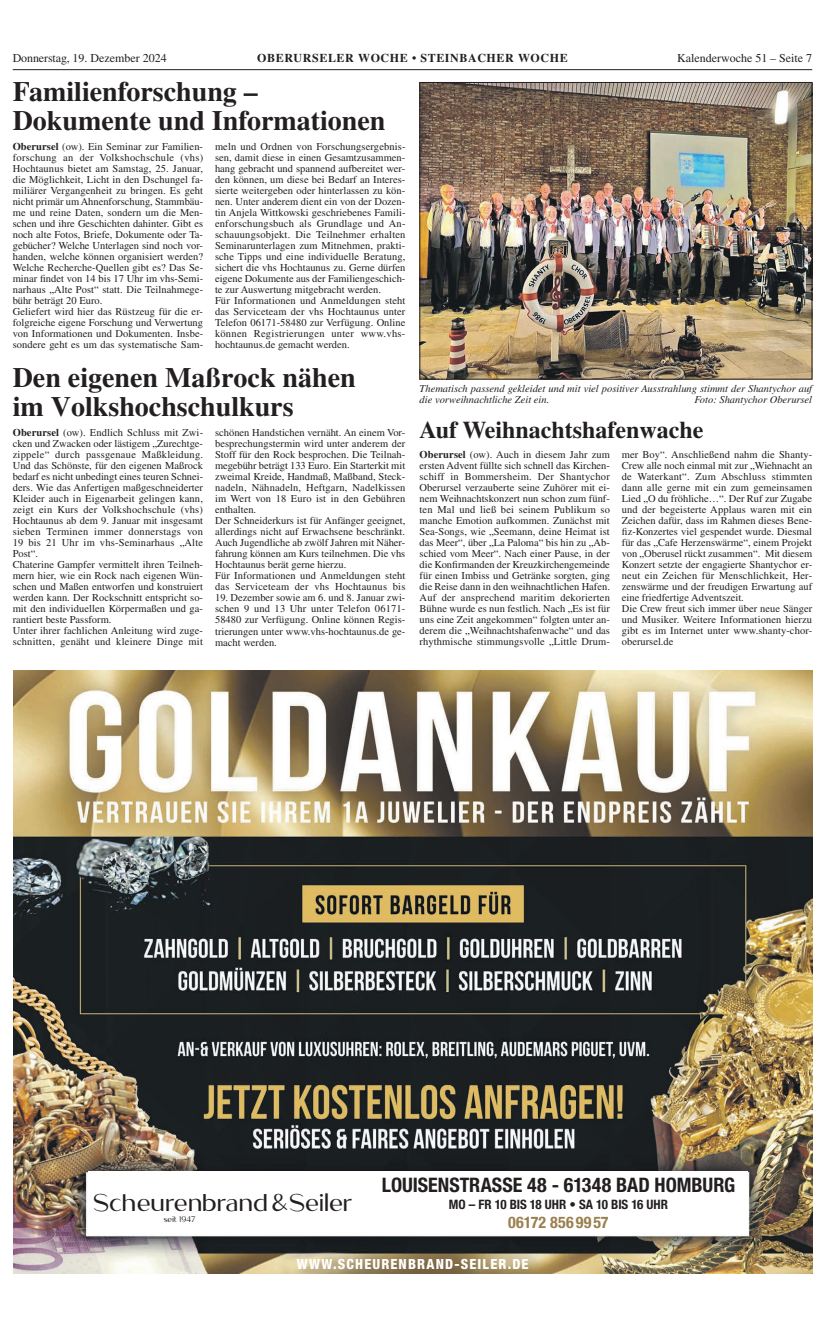
<style>
.page{position:relative;width:825px;height:1327px;background:#fff}
.page>*{position:absolute;margin:0;border:0;box-sizing:border-box;transform-origin:0 0}
.t1{font:700 28px/29px "Times LT Std";color:#231f20}
.t2{font:24.1px "Megante Personal Use Only";color:#231f20}
.t3{font:700 24px "Times LT Std";color:#231f20}
.t4{font:700 condensed 20px "Helvetica Neue LT Std";color:#231f20}
.t5{font:700 condensed 16px "Helvetica Neue LT Std";letter-spacing:.015em;color:#9a8050}
.t6{font:800 condensed 14px "Helvetica Neue LT Std";letter-spacing:.08em;color:#fff}
.t7{font:700 condensed 13px "Helvetica Neue LT Std";letter-spacing:-.005em;color:#231f20}
.t8{font:12px "Times LT Std";color:#231f20}
.t9{font:700 12px "Times LT Std";letter-spacing:.05em;color:#231f20}
.t10{font:10.5px/11px "Times LT Std";letter-spacing:.005em;color:#231f20}
.t11{font:italic 10.5px/11px "Times LT Std";color:#231f20}
.t12{font:8px "Megante Personal Use Only";color:#231f20}
.s1{font-weight:700}
</style>
<div class="page">
<hr style="left:13px;top:69px;width:799px;height:1px;background:#231f20">
<img style="left:14px;top:670px;width:798px;height:603px">
<div style="left:88px;top:1171px;width:659px;height:62px;background:#fff"></div>
<img style="left:422px;top:84px;width:388px;height:293px">
<div style="left:420px;top:82px;width:392px;height:297px;border:1px solid #231f20"></div>
<p class="t8" style="left:13px;top:51px;width:156px">Donnerstag, 19. Dezember 2024</p>
<p class="t9" style="left:257px;top:51px;width:312px">OBERURSELER WOCHE • STEINBACHER WOCHE</p>
<p class="t8" style="left:677px;top:51px;width:137px">Kalenderwoche 51 – Seite 7</p>
<h1 class="t1" style="left:13px;top:77px;width:374px">Familienforschung –<br>Dokumente und Informationen</h1>
<p class="t10" style="left:13px;top:141px;width:192px"><span class="s1">Oberursel</span> (ow). Ein Seminar zur Familien&shy;forschung an der Volkshochschule (vhs)<br>Hochtaunus bietet am Samstag, 25. Januar, die Möglichkeit, Licht in den Dschungel fa&shy;miliärer Vergangenheit zu bringen. Es geht nicht primär um Ahnenforschung, Stammbäu&shy;me und reine Daten, sondern um die Men&shy;schen und ihre Geschichten dahinter. Gibt es noch alte Fotos, Briefe, Dokumente oder Ta&shy;gebücher? Welche Unterlagen sind noch vor&shy;handen, welche können organisiert werden?<br>Welche Recherche-Quellen gibt es? Das Se&shy;minar findet von 14 bis 17 Uhr im vhs-Semi&shy;narhaus „Alte Post“ statt. Die Teilnahmege&shy;bühr beträgt 20 Euro.<br>Geliefert wird hier das Rüstzeug für die er&shy;folgreiche eigene Forschung und Verwertung von Informationen und Dokumenten. Insbe&shy;sondere geht es um das systematische Sam-</p>
<p class="t10" style="left:215px;top:141px;width:192px">meln und Ordnen von Forschungsergebnis&shy;sen, damit diese in einen Gesamtzusammen&shy;hang gebracht und spannend aufbereitet wer&shy;den können, um diese bei Bedarf an Interes&shy;sierte weitergeben oder hinterlassen zu kön&shy;nen. Unter anderem dient ein von der Dozen&shy;tin Anjela Wittkowski geschriebenes Famili&shy;enforschungsbuch als Grundlage und An&shy;schauungsobjekt. Die Teilnehmer erhalten Seminarunterlagen zum Mitnehmen, prakti&shy;sche Tipps und eine individuelle Beratung, sichert die vhs Hochtaunus zu. Gerne dürfen eigene Dokumente aus der Familiengeschich&shy;te zur Auswertung mitgebracht werden.<br>Für Informationen und Anmeldungen steht das Serviceteam der vhs Hochtaunus unter Telefon 06171-58480 zur Verfügung. Online können Registrierungen unter www.vhs&shy;hochtaunus.de gemacht werden.</p>
<h1 class="t1" style="left:13px;top:363px;width:344px">Den eigenen Maßrock nähen im Volkshochschulkurs</h1>
<p class="t10" style="left:13px;top:427px;width:192px"><span class="s1">Oberursel</span> (ow). Endlich Schluss mit Zwi&shy;cken und Zwacken oder lästigem „Zurechtge&shy;zippele“ durch passgenaue Maßkleidung.<br>Und das Schönste, für den eigenen Maßrock bedarf es nicht unbedingt eines teuren Schnei&shy;ders. Wie das Anfertigen maßgeschneiderter Kleider auch in Eigenarbeit gelingen kann, zeigt ein Kurs der Volkshochschule (vhs)<br>Hochtaunus ab dem 9. Januar mit insgesamt sieben Terminen immer donnerstags von 19 bis 21 Uhr im vhs-Seminarhaus „Alte Post“.<br>Chaterine Gampfer vermittelt ihren Teilneh&shy;mern hier, wie ein Rock nach eigenen Wün&shy;schen und Maßen entworfen und konstruiert werden kann. Der Rockschnitt entspricht so&shy;mit den individuellen Körpermaßen und ga&shy;rantiert beste Passform.<br>Unter ihrer fachlichen Anleitung wird zuge&shy;schnitten, genäht und kleinere Dinge mit</p>
<p class="t10" style="left:215px;top:427px;width:192px">schönen Handstichen vernäht. An einem Vor&shy;besprechungstermin wird unter anderem der Stoff für den Rock besprochen. Die Teilnah&shy;megebühr beträgt 133 Euro. Ein Starterkit mit zweimal Kreide, Handmaß, Maßband, Steck&shy;nadeln, Nähnadeln, Heftgarn, Nadelkissen im Wert von 18 Euro ist in den Gebühren enthalten.<br>Der Schneiderkurs ist für Anfänger geeignet, allerdings nicht auf Erwachsene beschränkt.<br>Auch Jugendliche ab zwölf Jahren mit Näher&shy;fahrung können am Kurs teilnehmen. Die vhs Hochtaunus berät gerne hierzu.<br>Für Informationen und Anmeldungen steht das Serviceteam der vhs Hochtaunus bis</p>
<p class="t10" style="left:215px;top:592px;width:192px;text-align:justify">19. Dezember sowie am 6. und 8. Januar zwi&shy;schen 9 und 13 Uhr unter Telefon 06171- 58480 zur Verfügung. Online können Regis&shy;trierungen unter www.vhs-hochtaunus.de ge&shy;macht werden.</p>
<p class="t11" style="left:420px;top:383px;width:394px">Thematisch passend gekleidet und mit viel positiver Ausstrahlung stimmt der Shantychor auf die vorweihnachtliche Zeit ein.</p>
<p class="t11" style="left:695px;top:394px;width:119px">Foto: Shantychor Oberursel</p>
<h3 class="t3" style="left:420px;top:416px;width:285px">Auf Weihnachtshafenwache</h3>
<p class="t10" style="left:420px;top:449px;width:192px;text-align:justify"><span class="s1">Oberursel</span> (ow). Auch in diesem Jahr zum ersten Advent füllte sich schnell das Kirchen&shy;schiff in Bommersheim. Der Shantychor Oberursel verzauberte seine Zuhörer mit ei&shy;nem Weihnachtskonzert nun schon zum fünf&shy;ten Mal und ließ bei seinem Publikum so manche Emotion aufkommen. Zunächst mit Sea-Songs, wie „Seemann, deine Heimat ist das Meer“, über „La Paloma“ bis hin zu „Ab&shy;schied vom Meer“. Nach einer Pause, in der die Konfirmanden der Kreuzkirchengemeinde für einen Imbiss und Getränke sorgten, ging die Reise dann in den weihnachtlichen Hafen.<br>Auf der ansprechend maritim dekorierten Bühne wurde es nun festlich. Nach „Es ist für uns eine Zeit angekommen“ folgten unter an&shy;derem die „Weihnachtshafenwache“ und das rhythmische stimmungsvolle „Little Drum-</p>
<p class="t10" style="left:622px;top:449px;width:192px">mer Boy“. Anschließend nahm die Shanty-Crew alle noch einmal mit zur „Wiehnacht an de Waterkant“. Zum Abschluss stimmten dann alle gerne mit ein zum gemeinsamen Lied „O du fröhliche…“. Der Ruf zur Zugabe und der begeisterte Applaus waren mit ein Zeichen dafür, dass im Rahmen dieses Bene&shy;fiz-Konzertes viel gespendet wurde. Diesmal für das „Cafe Herzenswärme“, einem Projekt von „Oberusel rückt zusammen“. Mit diesem Konzert setzte der engagierte Shantychor er&shy;neut ein Zeichen für Menschlichkeit, Her&shy;zenswärme und der freudigen Erwartung auf eine friedfertige Adventszeit.<br>Die Crew freut sich immer über neue Sänger und Musiker. Weitere Informationen hierzu gibt es im Internet unter www.shanty-chor&shy;oberursel.de</p>
<h3 class="t4" style="left:382px;top:1172px;width:355px">LOUISENSTRASSE 48 - 61348 BAD HOMBURG</h3>
<p class="t7" style="left:449px;top:1196px;width:221px">MO – FR 10 BIS 18 UHR • SA 10 BIS 16 UHR</p>
<h3 class="t5" style="left:508px;top:1213px;width:102px">06172 856 99 57</h3>
<h3 class="t6" style="left:297px;top:1255px;width:233px">WWW.SCHEURENBRAND-SEILER.DE</h3>
<h2 class="t2" style="left:94px;top:1191px;width:262px">Scheurenbrand &amp;Seiler</h2>
<p class="t12" style="left:164px;top:1215px;width:34px">seit 1947</p>
</div>
